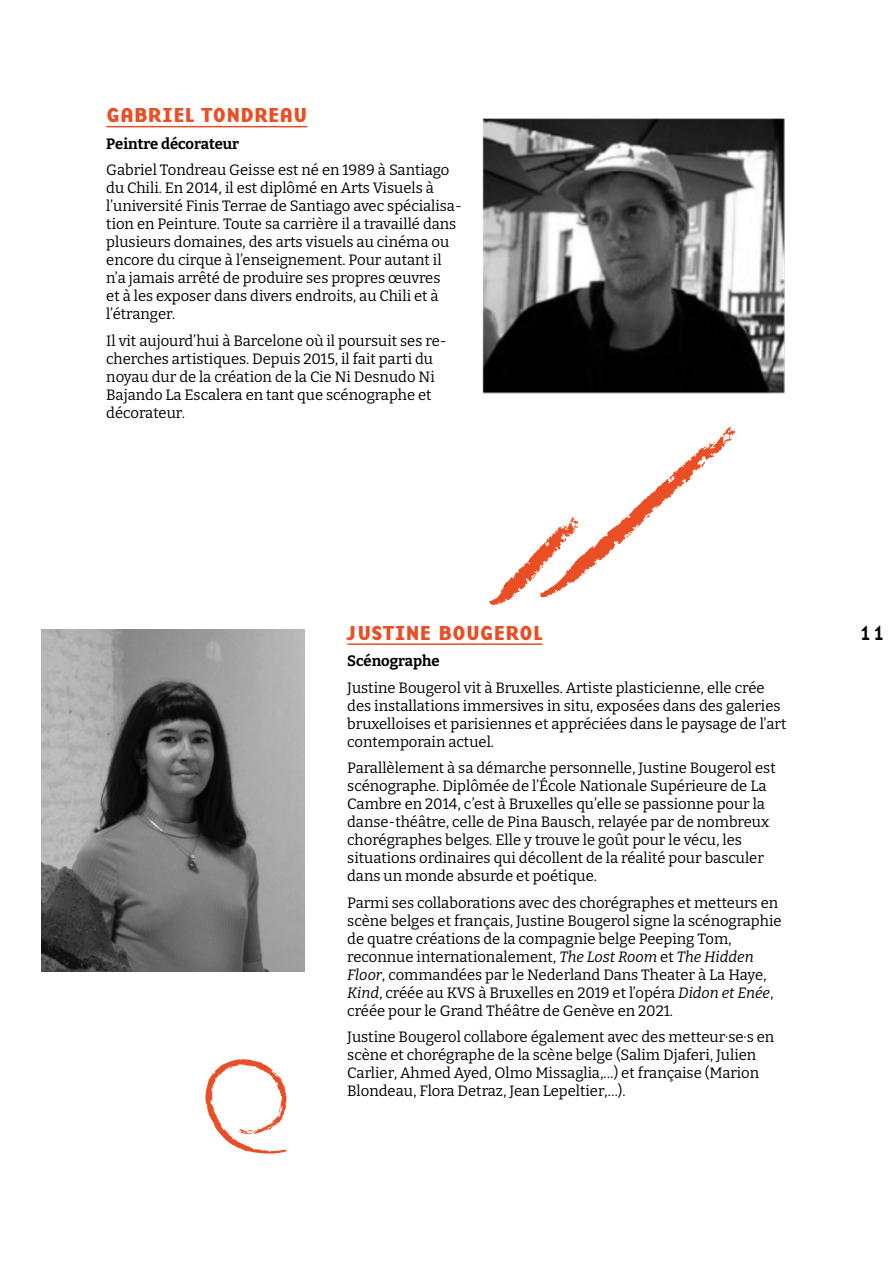
<style>
.page{position:relative;width:893px;height:1263px;background:#fff}
.page>*{position:absolute;margin:0;border:0;box-sizing:border-box;transform-origin:0 0}
.t1{font:21px "Base Nine B";color:#e94e24}
.t2{font:21px "Base Nine";color:#000}
.t3{font:15px/18px "Bitter";color:#000}
.t4{font:700 15px "Bitter";color:#000}
.s1{font-style:italic}
</style>
<div class="page">
<hr style="left:106px;top:126px;width:201px;height:1px;background:#e94e24">
<img style="left:482px;top:119px;width:303px;height:275px">
<hr style="left:347px;top:643px;width:195px;height:2px;background:#e94e24">
<img style="left:41px;top:630px;width:264px;height:342px">
<svg style="left:489px;top:426px;width:246px;height:180px"></svg>
<svg style="left:205px;top:1059px;width:82px;height:95px"></svg>
<h1 class="t1" style="left:106px;top:98px;width:203px">GABRIEL TONDREAU</h1>
<p class="t4" style="left:106px;top:134px;width:134px">Peintre décorateur</p>
<p class="t3" style="left:106px;top:161px;width:357px">Gabriel Tondreau Geisse est né en 1989 à Santiago du Chili. En 2014, il est diplômé en Arts Visuels à l’université Finis Terrae de Santiago avec spécialisa&shy;tion en Peinture. Toute sa carrière il a travaillé dans plusieurs domaines, des arts visuels au cinéma ou encore du cirque à l’enseignement. Pour autant il n’a jamais arrêté de produire ses propres œuvres<br>et à les exposer dans divers endroits, au Chili et à l’étranger.</p>
<p class="t3" style="left:106px;top:331px;width:342px">Il vit aujourd’hui à Barcelone où il poursuit ses re&shy;cherches artistiques. Depuis 2015, il fait parti du noyau dur de la création de la Cie Ni Desnudo Ni Bajando La Escalera en tant que scénographe et décorateur.</p>
<h1 class="t1" style="left:347px;top:616px;width:197px">JUSTINE BOUGEROL</h1>
<p class="t4" style="left:347px;top:651px;width:94px">Scénographe</p>
<p class="t3" style="left:347px;top:678px;width:441px">Justine Bougerol vit à Bruxelles. Artiste plasticienne, elle crée des installations immersives in situ, exposées dans des galeries bruxelloises et parisiennes et appréciées dans le paysage de l’art contemporain actuel.</p>
<p class="t3" style="left:347px;top:759px;width:430px">Parallèlement à sa démarche personnelle, Justine Bougerol est scénographe. Diplômée de l’École Nationale Supérieure de La Cambre en 2014, c’est à Bruxelles qu’elle se passionne pour la danse-théâtre, celle de Pina Bausch, relayée par de nombreux chorégraphes belges. Elle y trouve le goût pour le vécu, les situations ordinaires qui décollent de la réalité pour basculer dans un monde absurde et poétique.</p>
<p class="t3" style="left:347px;top:893px;width:436px">Parmi ses collaborations avec des chorégraphes et metteurs en scène belges et français, Justine Bougerol signe la scénographie de quatre créations de la compagnie belge Peeping Tom, reconnue internationalement, <span class="s1">The Lost Room</span> et <span class="s1">The Hidden Floor</span>, commandées par le Nederland Dans Theater à La Haye, <span class="s1">Kind</span>, créée au KVS à Bruxelles en 2019 et l’opéra <span class="s1">Didon et Enée</span>, créée pour le Grand Théâtre de Genève en 2021.</p>
<p class="t3" style="left:347px;top:1028px;width:428px">Justine Bougerol collabore également avec des metteur·se·s en scène et chorégraphe de la scène belge (Salim Djaferi, Julien Carlier, Ahmed Ayed, Olmo Missaglia,…) et française (Marion Blondeau, Flora Detraz, Jean Lepeltier,…).</p>
<h1 class="t2" style="left:859px;top:617px;width:29px">11</h1>
</div>
